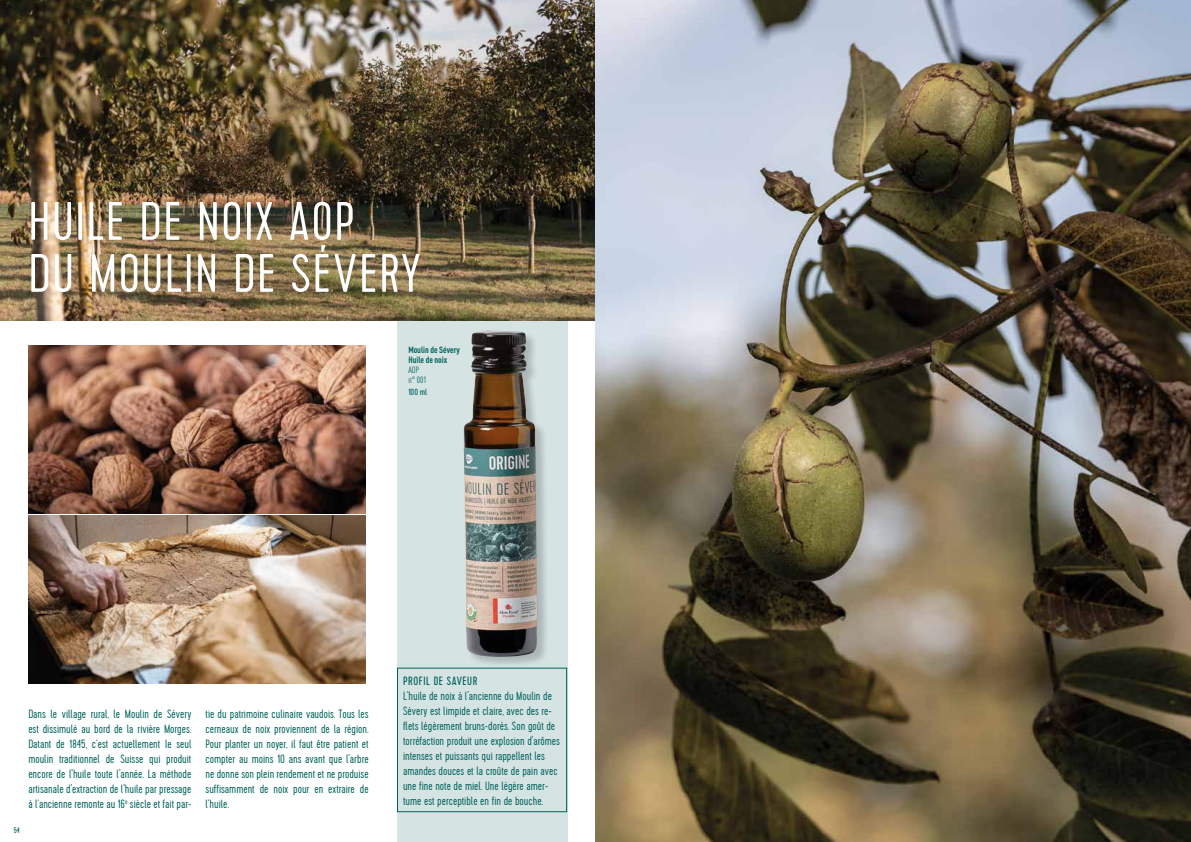
<style>
.page{position:relative;width:1191px;height:842px;background:#fff}
.page>*{position:absolute;margin:0;border:0;box-sizing:border-box;transform-origin:0 0}
.t1{font:300 54px/52px "Cervo";letter-spacing:.03em;color:#fff}
.t2{font:300 12px/15px "Cervo";color:#00635c;text-align:justify}
.t3{font:12px "Cervo";letter-spacing:.05em;color:#00635c}
.t4{font:700 condensed 9px/10px "DINOT";color:#00635c}
.t5{font:condensed 9px/10px "DINOT";color:#00635c}
.t6{font:9px "Cervo";color:#00635c}
.t7{font:8px "Cervo";color:#00635c}
</style>
<div class="page">
<div style="left:397px;top:0;width:170px;height:842px;background:#d6e3e3"></div>
<img style="left:0;top:0;width:595px;height:321px">
<img style="left:28px;top:346px;width:338px;height:167px">
<div style="left:463px;top:330px;width:86px;height:338px;background:#000;opacity:.2"></div>
<img style="left:463px;top:330px;width:74px;height:327px">
<div style="left:397px;top:668px;width:170px;height:144px;border:1px solid #00635c"></div>
<img style="left:28px;top:516px;width:338px;height:167px">
<img style="left:595px;top:0;width:596px;height:842px">
<h1 class="t1" style="left:28px;top:197px;width:394px">HUILE DE NOIX AOP<br>DU MOULIN DE SÉVERY</h1>
<p class="t4" style="left:408px;top:344px;width:53px">Moulin de Sévery<br>Huile de noix</p>
<p class="t5" style="left:408px;top:364px;width:20px">AOP n° 001</p>
<p class="t6" style="left:408px;top:386px;width:20px">100 ml</p>
<p class="t7" style="left:14px;top:826px;width:8px">54</p>
<p class="t2" style="left:28px;top:707px;width:165px">Dans le village rural, le Moulin de Sévery est dissimulé au bord de la rivière Morges.<br>Datant de 1845, c’est actuellement le seul moulin traditionnel de Suisse qui produit encore de l'huile toute l'année. La méthode artisanale d'extraction de l'huile par pressage à l’ancienne remonte au 16<sup>e</sup> siècle et fait par-</p>
<p class="t2" style="left:206px;top:707px;width:165px">tie du patrimoine culinaire vaudois. Tous les cerneaux de noix proviennent de la région.<br>Pour planter un noyer, il faut être patient et compter au moins 10 ans avant que l'arbre ne donne son plein rendement et ne produise suffisamment de noix pour en extraire de l’huile.</p>
<p class="t3" style="left:403px;top:673px;width:76px">PROFIL DE SAVEUR</p>
<p class="t2" style="left:403px;top:688px;width:158px;text-align:left">L'huile de noix à l'ancienne du Moulin de Sévery est limpide et claire, avec des re&shy;flets légèrement bruns-dorés. Son goût de torréfaction produit une explosion d'arômes intenses et puissants qui rappellent les amandes douces et la croûte de pain avec une fine note de miel. Une légère amer&shy;tume est perceptible en fin de bouche.</p>
</div>
